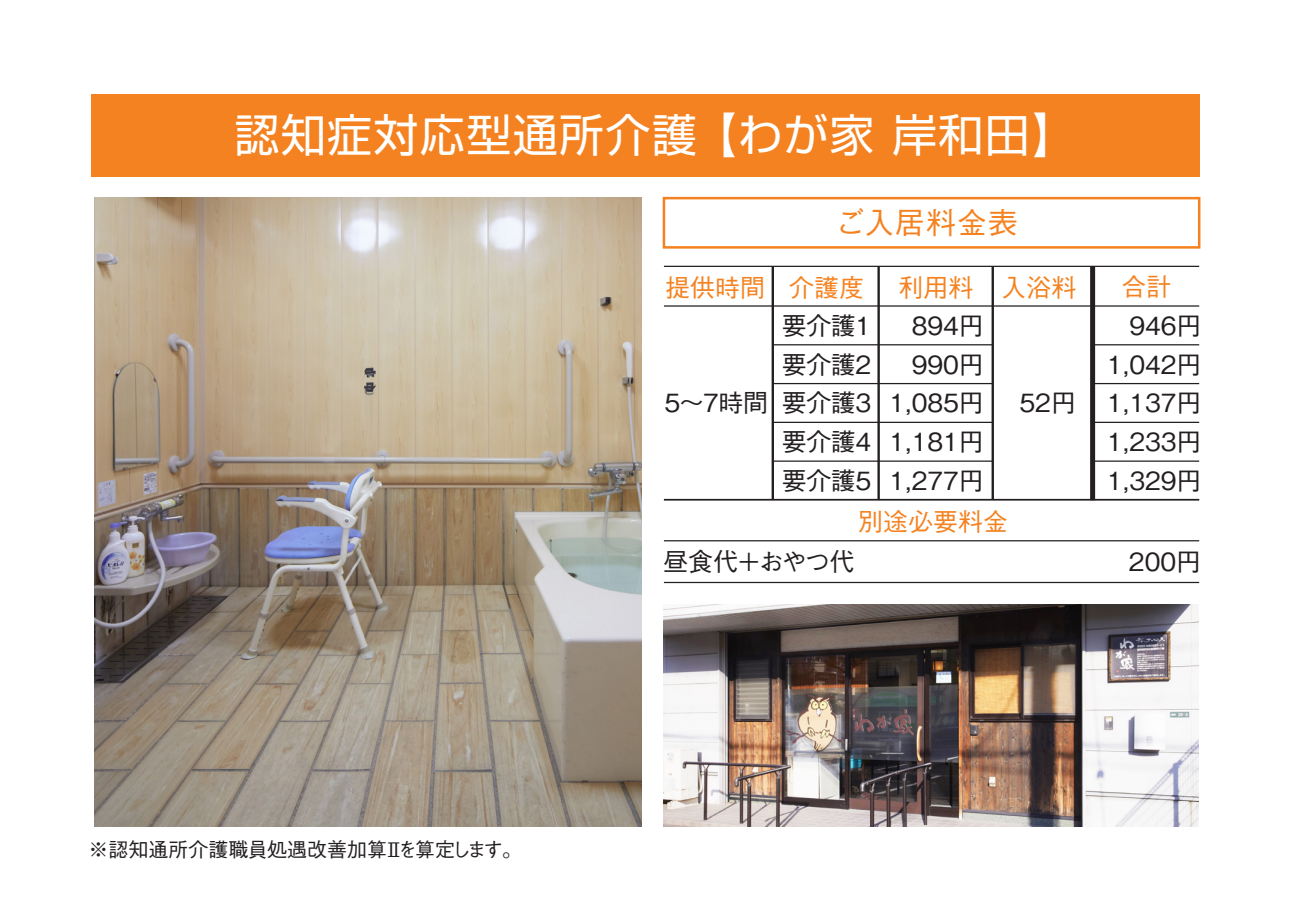
<style>
.page{position:relative;width:1290px;height:922px;background:#fff}
.page>*{position:absolute;margin:0;border:0;box-sizing:border-box;transform-origin:0 0}
.t1{font:45px "Shin Go Pr 6";letter-spacing:.03em;color:#fff}
.t2{font:500 30px "Gothic BBB Pro";letter-spacing:.03em;color:#f58220}
.t3{font:500 25px/38.8px "Gothic BBB Pro";color:#231f20;text-align:justify}
.t4{font:500 25px "Gothic BBB Pro";color:#f58220}
.t5{font:500 25px/38.8px "Gothic BBB Pro";letter-spacing:-.02em;color:#231f20}
.t6{font:500 20px "Gothic BBB Pro";color:#231f20}
</style>
<div class="page">
<img style="left:95px;top:197px;width:546px;height:629px">
<div style="left:663px;top:197px;width:537px;height:51px;border:2px solid #f58220"></div>
<img style="left:664px;top:604px;width:535px;height:222px">
<div style="left:91px;top:94px;width:1108px;height:83px;background:#f58220"></div>
<hr style="left:771px;top:266px;width:3px;height:234px;background:#231f20">
<hr style="left:877px;top:266px;width:3px;height:234px;background:#231f20">
<div style="left:1090px;top:266px;width:5px;height:234px;background:#231f20"></div>
<hr style="left:991px;top:266px;width:3px;height:233px;background:#231f20">
<hr style="left:664px;top:305px;width:535px;height:1px;background:#231f20">
<hr style="left:1092px;top:344px;width:107px;height:1px;background:#231f20">
<hr style="left:1092px;top:383px;width:107px;height:1px;background:#231f20">
<hr style="left:1092px;top:421px;width:107px;height:2px;background:#231f20">
<hr style="left:1092px;top:460px;width:107px;height:1px;background:#231f20">
<hr style="left:664px;top:498px;width:535px;height:2px;background:#231f20">
<hr style="left:664px;top:540px;width:535px;height:1px;background:#231f20">
<hr style="left:664px;top:266px;width:535px;height:1px;background:#231f20">
<hr style="left:664px;top:581px;width:535px;height:2px;background:#231f20">
<hr style="left:773px;top:344px;width:220px;height:1px;background:#231f20">
<hr style="left:773px;top:383px;width:220px;height:1px;background:#231f20">
<hr style="left:773px;top:421px;width:220px;height:2px;background:#231f20">
<hr style="left:773px;top:460px;width:220px;height:1px;background:#231f20">
<h1 class="t1" style="left:235px;top:98px;width:844px">認知症対応型通所介護 【わが家 岸和田】</h1>
<p class="t2" style="left:835px;top:198px;width:184px">ご入居料金表</p>
<p class="t4" style="left:665px;top:267px;width:200px">提供時間 介護度</p>
<p class="t4" style="left:898px;top:267px;width:180px">利用料 入浴料</p>
<p class="t4" style="left:1121px;top:267px;width:51px">合計</p>
<p class="t3" style="left:664px;top:380px;width:105px">5～7時間</p>
<p class="t5" style="left:782px;top:303px;width:95px">要介護１要介護2要介護3要介護4要介護5</p>
<p class="t3" style="left:889px;top:303px;width:96px;text-align:right">894円<br>990円<br>1,085円<br>1,181円<br>1,277円</p>
<p class="t4" style="left:858px;top:501px;width:151px">別途必要料金</p>
<p class="t3" style="left:1019px;top:380px;width:58px">52円</p>
<p class="t3" style="left:1107px;top:303px;width:96px;text-indent:22px">946円1,042円1,137円1,233円1,329円</p>
<p class="t6" style="left:88px;top:833px;width:435px">※認知通所介護職員処遇改善加算Ⅱを算定します。</p>
<p class="t3" style="left:663px;top:538px;width:193px">昼食代＋おやつ代</p>
<p class="t3" style="left:1129px;top:538px;width:74px">200円</p>
</div>
